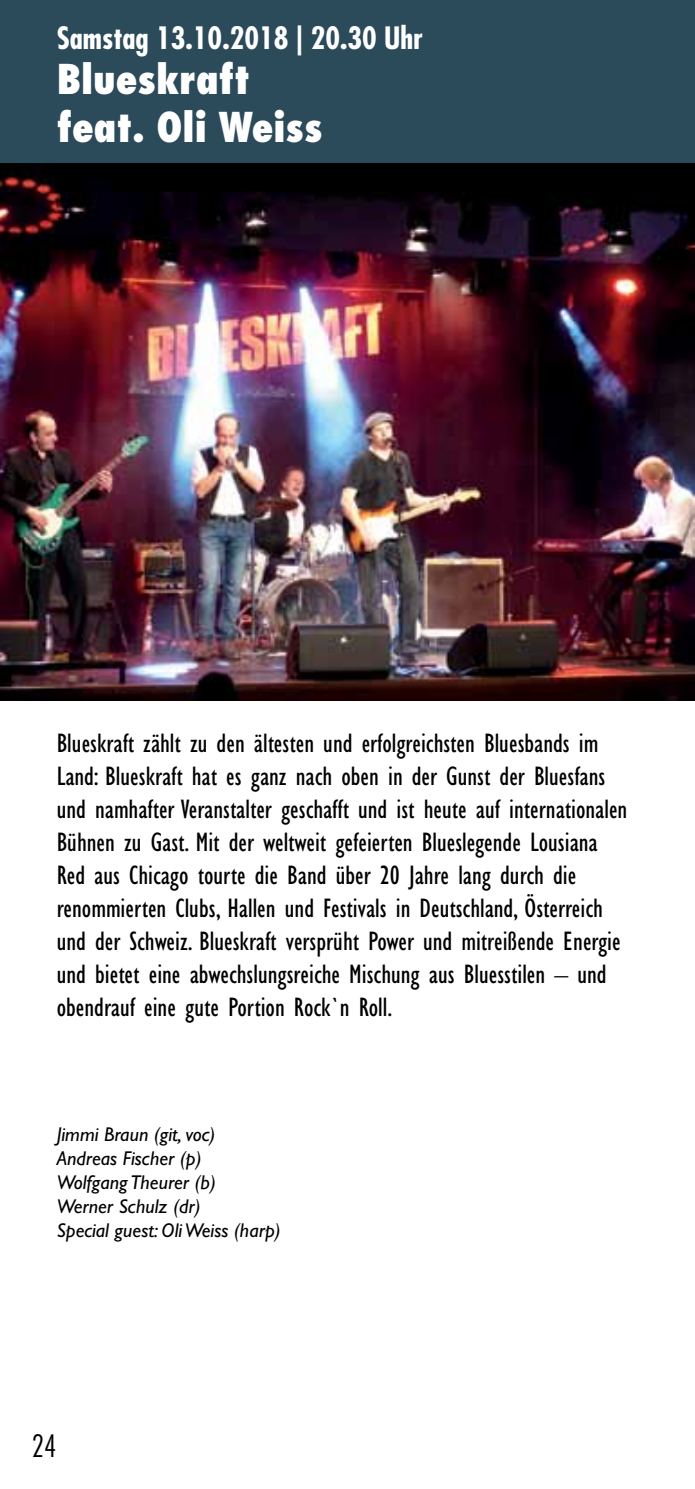
<style>
.page{position:relative;width:695px;height:1489px;background:#fff}
.page>*{position:absolute;margin:0;border:0;box-sizing:border-box;transform-origin:0 0}
.t1{font:800 condensed 40px/48px "Futura Std";color:#fff}
.t2{font:700 condensed 30px "Futura Std";color:#fff}
.t3{font:300 condensed 30px "Futura Std";color:#000}
.t4{font:condensed 27.5px/33px "Gill Sans Std";color:#000}
.t5{font:italic 20px/24px "Gill Sans Std";color:#000}
</style>
<div class="page">
<hr style="left:694px;top:0;width:1px;height:163px;background:#2b4b5a">
<div style="left:0;top:0;width:694px;height:163px;background:#2b4b5a"></div>
<img style="left:0;top:163px;width:694px;height:537px">
<p class="t2" style="left:57px;top:19px;width:367px">Samstag 13.10.2018 | 20.30 Uhr</p>
<h1 class="t1" style="left:57px;top:55px;width:267px">Blueskraft feat. Oli Weiss</h1>
<p class="t4" style="left:57px;top:726px;width:572px">Blueskraft zählt zu den ältesten und erfolgreichsten Bluesbands im Land: Blueskraft hat es ganz nach oben in der Gunst der Bluesfans und namhafter Veranstalter geschafft und ist heute auf internationalen Bühnen zu Gast. Mit der weltweit gefeierten Blueslegende Lousiana Red aus Chicago tourte die Band über 20 Jahre lang durch die renommierten Clubs, Hallen und Festivals in Deutschland, Österreich und der Schweiz. Blueskraft versprüht Power und mitreißende Energie und bietet eine abwechslungsreiche Mischung aus Bluesstilen – und obendrauf eine gute Portion Rock`n Roll.</p>
<p class="t5" style="left:57px;top:1122px;width:225px">Jimmi Braun (git, voc)<br>Andreas Fischer (p)<br>Wolfgang Theurer (b)<br>Werner Schulz (dr)<br>Special guest: Oli Weiss (harp)</p>
<p class="t3" style="left:32px;top:1427px;width:26px">24</p>
</div>
